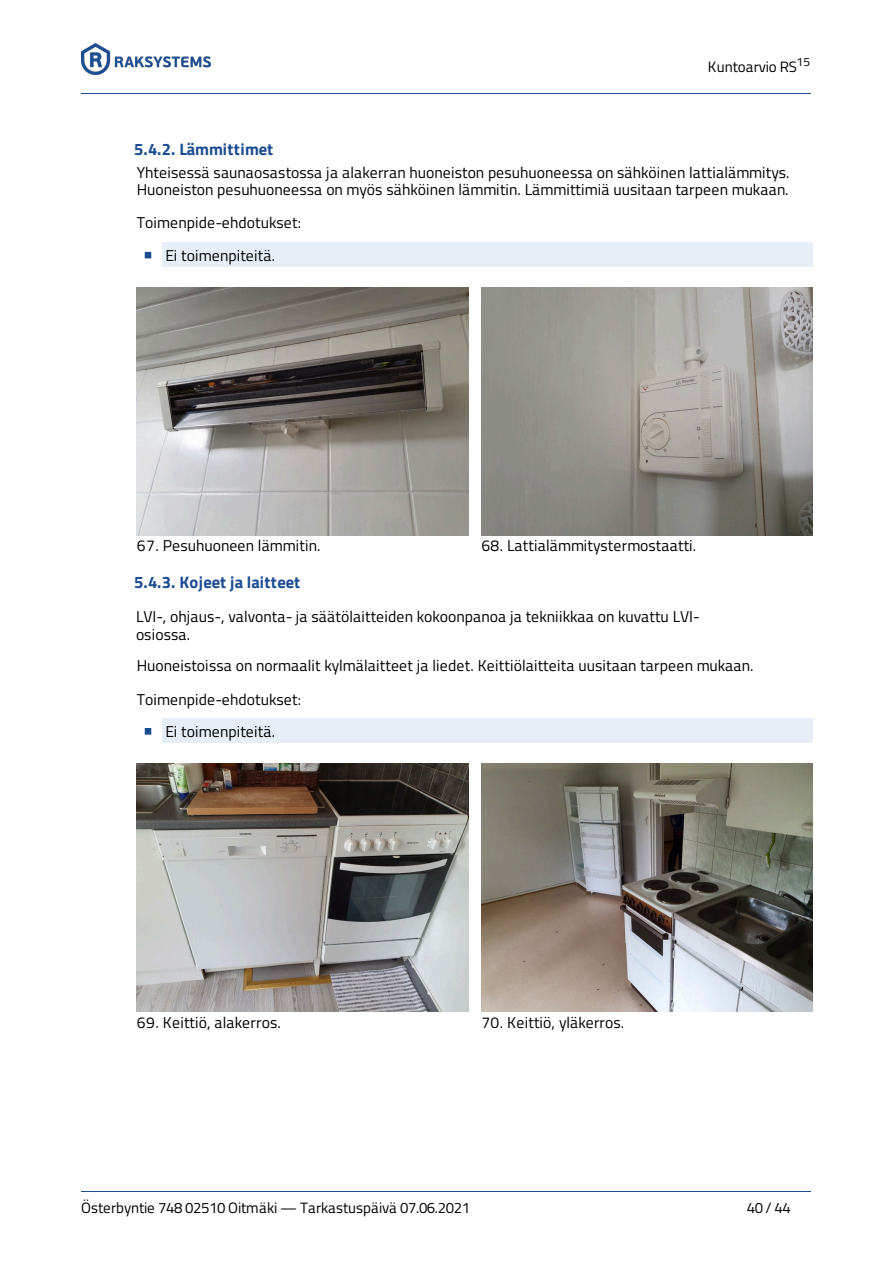
<style>
.page{position:relative;width:893px;height:1263px;background:#fff}
.page>*{position:absolute;margin:0;border:0;box-sizing:border-box;transform-origin:0 0}
.t1{font:700 16.65px "Titillium";letter-spacing:.01em;color:#1c4c92}
.t2{font:15.75px/17.5px "Titillium";letter-spacing:.005em;color:#000}
.t3{font:15px "Titillium";letter-spacing:-.015em;color:#000}
</style>
<div class="page">
<div style="left:163px;top:242px;width:649px;height:25px;background:#e8eef7"></div>
<div style="left:163px;top:718px;width:649px;height:25px;background:#e8eef7"></div>
<svg style="left:145px;top:252px;width:6px;height:6px"></svg>
<img style="left:137px;top:287px;width:331px;height:249px">
<img style="left:481px;top:287px;width:331px;height:249px">
<div style="left:145px;top:728px;width:6px;height:7px;border:1px solid #1c4c92"></div>
<img style="left:137px;top:764px;width:331px;height:248px">
<img style="left:481px;top:764px;width:331px;height:248px">
<hr style="left:81px;top:93px;width:729px;height:1px;background:#1c4c92">
<img style="left:81px;top:43px;width:130px;height:31px">
<hr style="left:81px;top:1191px;width:729px;height:1px;background:#1c4c92">
<p class="t3" style="left:707px;top:58px;width:104px">Kuntoarvio RS<sup>15</sup></p>
<p class="t1" style="left:134px;top:139px;width:141px">5.4.2. Lämmittimet</p>
<p class="t2" style="left:137px;top:163px;width:654px">Yhteisessä saunaosastossa ja alakerran huoneiston pesuhuoneessa on sähköinen lattialämmitys.<br>Huoneiston pesuhuoneessa on myös sähköinen lämmitin. Lämmittimiä uusitaan tarpeen mukaan.</p>
<p class="t2" style="left:137px;top:207px;width:166px;line-height:32.2px;text-align:center">Toimenpide-ehdotukset:<br>Ei toimenpiteitä.</p>
<p class="t2" style="left:137px;top:537px;width:185px">67. Pesuhuoneen lämmitin.</p>
<p class="t2" style="left:481px;top:537px;width:216px">68. Lattialämmitystermostaatti.</p>
<p class="t1" style="left:134px;top:573px;width:167px">5.4.3. Kojeet ja laitteet</p>
<p class="t2" style="left:136px;top:608px;width:565px">LVI-, ohjaus-, valvonta- ja säätölaitteiden kokoonpanoa ja tekniikkaa on kuvattu LVI&shy;osiossa.</p>
<p class="t2" style="left:137px;top:657px;width:618px">Huoneistoissa on normaalit kylmälaitteet ja liedet. Keittiölaitteita uusitaan tarpeen mukaan.</p>
<p class="t2" style="left:137px;top:690px;width:166px">Toimenpide-ehdotukset:</p>
<p class="t2" style="left:165px;top:723px;width:111px">Ei toimenpiteitä.</p>
<p class="t2" style="left:137px;top:1013px;width:145px">69. Keittiö, alakerros.</p>
<p class="t2" style="left:481px;top:1013px;width:144px">70. Keittiö, yläkerros.</p>
<p class="t3" style="left:81px;top:1199px;width:390px">Österbyntie 748 02510 Oitmäki — Tarkastuspäivä 07.06.2021</p>
<p class="t3" style="left:746px;top:1199px;width:46px">40 / 44</p>
</div>
